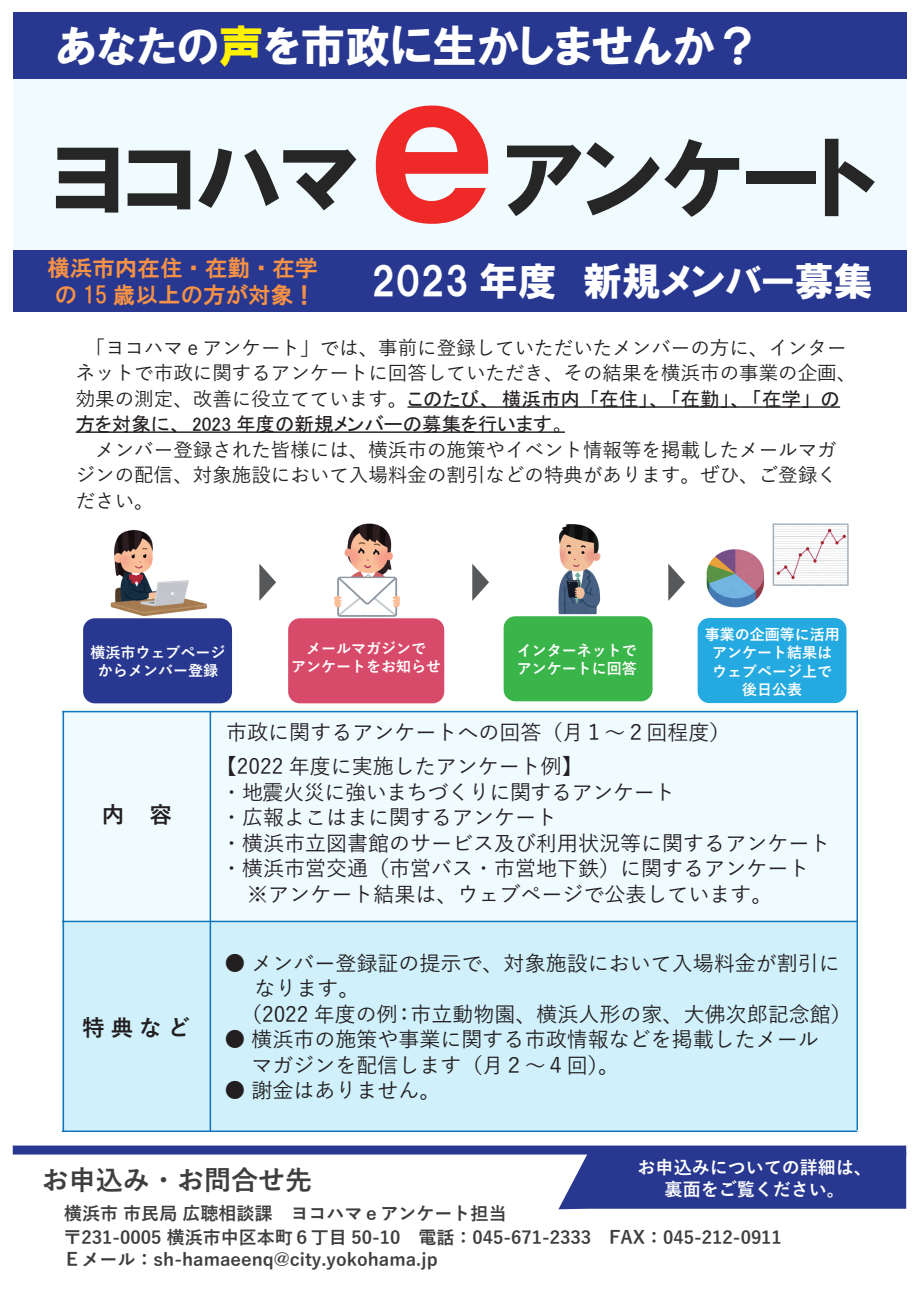
<style>
.page{position:relative;width:919px;height:1289px;background:#fff}
.page>*{position:absolute;margin:0;border:0;box-sizing:border-box;transform-origin:0 0}
.t1{font:91.2px "HGP Soei Kakugothic UB";color:#262626}
.t2{font:45px "HGP Soei Kakugothic UB";color:#fff}
.t3{font:39px "HGP Soei Kakugothic UB";color:#fff}
.t4{font:700 27px "Yu Gothic";color:#3e3e3f}
.t5{font:22.5px/27px "HGS Gothic E";color:#f69145;text-align:center}
.t6{font:700 22.5px "Yu Gothic";color:#231f20}
.t7{font:500 21px/25.5px "Yu Gothic";color:#231f20}
.t8{font:500 19.5px/25.5px "Yu Gothic";color:#231f20}
.t9{font:19.5px/25.3px "MS P Gothic";color:#231f20}
.t10{font:700 18px "Yu Gothic";color:#3e3e3f}
.t11{font:700 18px/22.5px "Yu Gothic";color:#fff;text-align:center}
.t12{font:700 15px/18px "Yu Gothic";color:#fff;text-align:center}
.s1{color:#fff101}
.s2{font-size:191.25px;color:#ee2928}
.s3{font-family:"Yu Gothic";font-weight:500}
</style>
<div class="page">
<img style="left:111px;top:530px;width:96px;height:87px">
<div style="left:13px;top:13px;width:893px;height:66px;background:#283890"></div>
<div style="left:13px;top:79px;width:893px;height:171px;background:#eafaff"></div>
<div style="left:13px;top:250px;width:893px;height:61px;background:#283890"></div>
<hr style="left:407px;top:406px;width:433px;height:2px;background:#231f20">
<hr style="left:76px;top:431px;width:489px;height:2px;background:#231f20">
<div style="left:62px;top:711px;width:795px;height:210px;background:#eafaff"></div>
<div style="left:62px;top:921px;width:795px;height:210px;background:#d0f1fc"></div>
<div style="left:13px;top:1145px;width:893px;height:9px;background:#283890"></div>
<div style="left:558px;top:1154px;width:348px;height:55px;background:#283890"></div>
<hr style="left:62px;top:711px;width:795px;height:1px;background:#1074bc">
<hr style="left:63px;top:711px;width:1px;height:420px;background:#1074bc">
<hr style="left:209px;top:711px;width:2px;height:420px;background:#1074bc">
<hr style="left:856px;top:710px;width:1px;height:419px;background:#1074bc">
<hr style="left:62px;top:1130px;width:795px;height:1px;background:#1074bc">
<hr style="left:62px;top:920px;width:795px;height:2px;background:#1074bc">
<div style="left:83px;top:618px;width:149px;height:85px;background:#283890;border-radius:12px"></div>
<div style="left:288px;top:618px;width:156px;height:85px;background:#d84a6a;border-radius:12px"></div>
<div style="left:503px;top:616px;width:149px;height:85px;background:#3ab54a;border-radius:12px"></div>
<div style="left:697px;top:618px;width:149px;height:85px;background:#24aae1;border-radius:12px"></div>
<img style="left:334px;top:523px;width:66px;height:94px">
<img style="left:558px;top:524px;width:42px;height:90px">
<svg style="left:259px;top:564px;width:17px;height:37px"></svg>
<svg style="left:472px;top:564px;width:17px;height:37px"></svg>
<svg style="left:668px;top:564px;width:17px;height:37px"></svg>
<img style="left:706px;top:549px;width:58px;height:59px">
<img style="left:772px;top:523px;width:77px;height:63px">
<h2 class="t2" style="left:56px;top:23px;width:705px">あなたの<span class="s1">声</span>を市政に生かしませんか？</h2>
<h1 class="t1" style="left:52px;top:132px;width:825px">ヨコハマ<span class="s2">ｅ</span>アンケート</h1>
<p class="t5" style="left:47px;top:254px;width:272px">横浜市内在住・在勤・在学の 15 歳以上の方が対象！</p>
<h3 class="t3" style="left:371px;top:262px;width:503px">2023 年度　新規メンバー募集</h3>
<p class="t8" style="left:76px;top:332px;width:782px">　「ヨコハマｅアンケート」では、事前に登録していただいたメンバーの方に、インターネットで市政に関するアンケートに回答していただき、その結果を横浜市の事業の企画、</p>
<p class="t9" style="left:76px;top:386px;width:765px"><span class="s3">効果の測定、改善に役立てています。</span>このたび、横浜市内「在住」、「在勤」、「在学」の方を対象に、 2023 年度の新規メンバーの募集を行います。</p>
<p class="t8" style="left:76px;top:434px;width:762px;text-align:justify">　メンバー登録された皆様には、横浜市の施策やイベント情報等を掲載したメールマガジンの配信、対象施設において入場料金の割引などの特典があります。ぜひ、ご登録ください。</p>
<p class="t12" style="left:90px;top:644px;width:136px">横浜市ウェブページからメンバー登録</p>
<p class="t12" style="left:291px;top:640px;width:151px">メールマガジンで<br>アンケートをお知らせ</p>
<p class="t12" style="left:516px;top:642px;width:121px;text-align:left">インターネットでアンケートに回答</p>
<p class="t12" style="left:704px;top:626px;width:136px">事業の企画等に活用アンケート結果はウェブページ上で後日公表</p>
<p class="t6" style="left:102px;top:802px;width:72px">内 容</p>
<p class="t6" style="left:82px;top:1014px;width:110px">特典など</p>
<p class="t7" style="left:226px;top:717px;width:505px">市政に関するアンケートへの回答（月１～２回程度）</p>
<p class="t7" style="left:216px;top:751px;width:616px">【2022 年度に実施したアンケート例】<br>・地震火災に強いまちづくりに関するアンケート<br>・広報よこはまに関するアンケート<br>・横浜市立図書館のサービス及び利用状況等に関するアンケート・横浜市営交通（市営バス・市営地下鉄）に関するアンケート　※アンケート結果は、ウェブページで公表しています。</p>
<p class="t7" style="left:224px;top:947px;width:616px">● メンバー登録証の提示で、対象施設において入場料金が割引に</p>
<p class="t7" style="left:254px;top:973px;width:107px">なります。</p>
<p class="t7" style="left:224px;top:998px;width:628px">　 （2022 年度の例：市立動物園、横浜人形の家、大佛次郎記念館）</p>
<p class="t7" style="left:224px;top:1024px;width:595px">● 横浜市の施策や事業に関する市政情報などを掲載したメール　 マガジンを配信します（月２～４回）。</p>
<p class="t7" style="left:224px;top:1075px;width:217px">● 謝金はありません。</p>
<p class="t11" style="left:637px;top:1156px;width:235px">お申込みについての詳細は、裏面をご覧ください。</p>
<p class="t4" style="left:42px;top:1164px;width:272px">お申込み・お問合せ先</p>
<p class="t10" style="left:64px;top:1227px;width:719px">〒231-0005 横浜市中区本町６丁目 50-10　電話：045-671-2333　FAX：045-212-0911</p>
<p class="t10" style="left:64px;top:1203px;width:444px">横浜市 市民局 広聴相談課　ヨコハマｅアンケート担当</p>
<p class="t10" style="left:64px;top:1249px;width:376px">Ｅメール：sh-hamaeenq@city.yokohama.jp</p>
</div>
